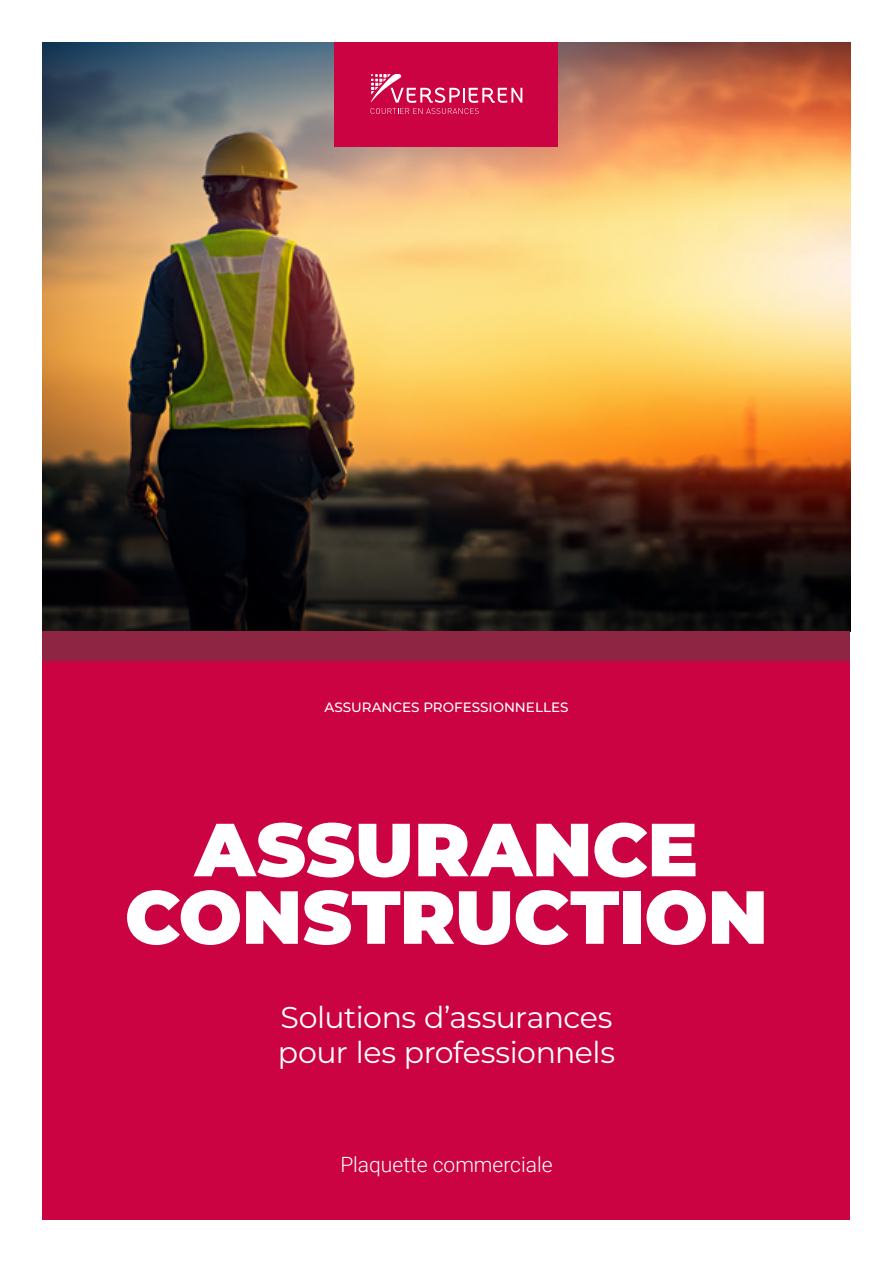
<style>
.page{position:relative;width:893px;height:1263px;background:#fff}
.page>*{position:absolute;margin:0;border:0;box-sizing:border-box;transform-origin:0 0}
.t1{font:900 75px/67.5px "Montserrat";letter-spacing:-.005em;color:#fff;text-align:center}
.t2{font:30px/34.5px "Montserrat";letter-spacing:-.015em;color:#fff}
.t3{font:300 21px "Roboto";color:#fff}
.t4{font:500 13.5px "Montserrat";color:#fff}
</style>
<div class="page">
<img style="left:43px;top:43px;width:807px;height:588px">
<div style="left:43px;top:631px;width:807px;height:589px;background:#cb0343"></div>
<div style="left:43px;top:631px;width:807px;height:30px;background:#8e2542"></div>
<div style="left:335px;top:43px;width:223px;height:104px;background:#cb0343"></div>
<svg style="left:370px;top:74px;width:152px;height:40px"></svg>
<p class="t4" style="left:324px;top:697px;width:245px">ASSURANCES PROFESSIONNELLES</p>
<h1 class="t1" style="left:125px;top:811px;width:645px">ASSURANCE<br>CONSTRUCTION</h1>
<p class="t2" style="left:278px;top:999px;width:339px">Solutions d’assurances pour les professionnels</p>
<p class="t3" style="left:340px;top:1150px;width:214px">Plaquette commerciale</p>
</div>
